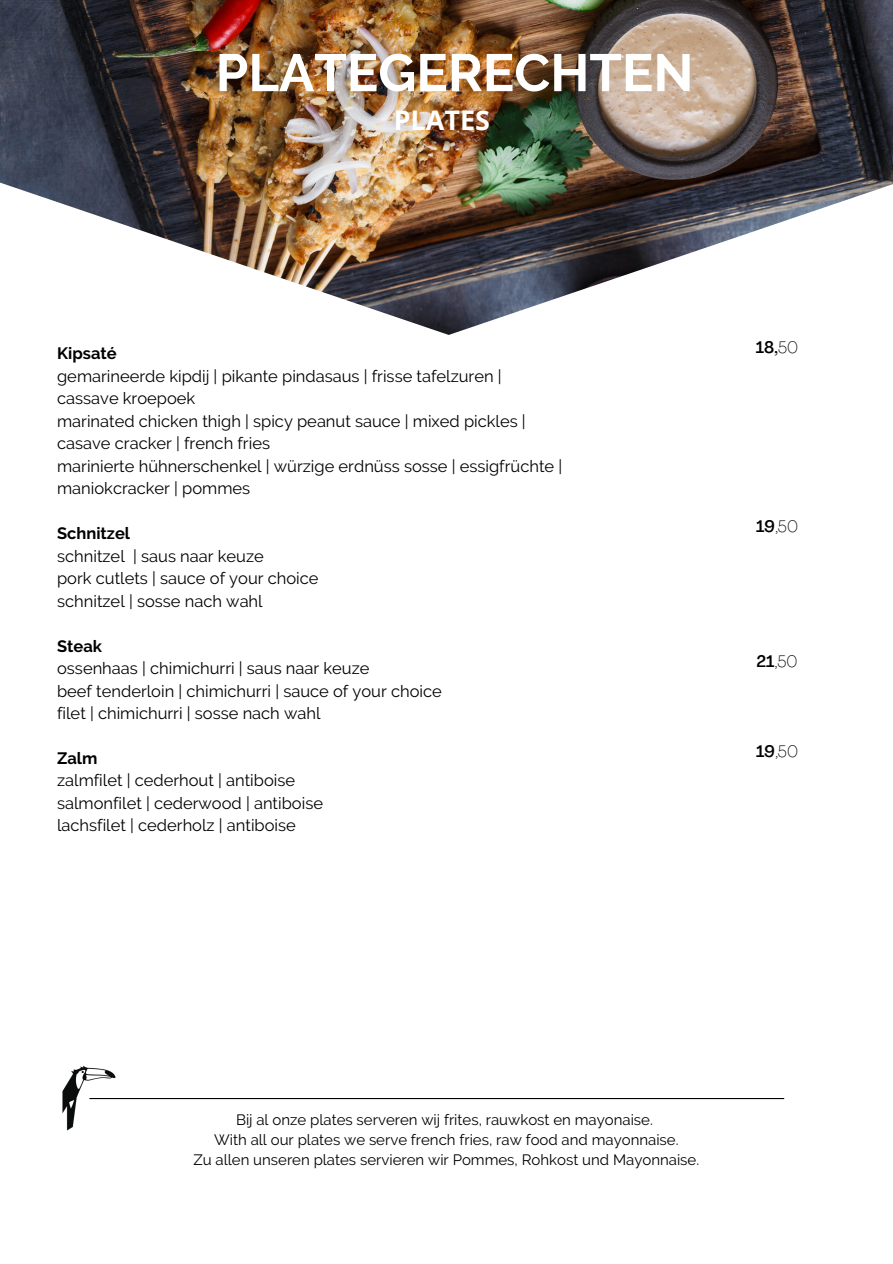
<style>
.page{position:relative;width:893px;height:1264px;background:#fff}
.page>*{position:absolute;margin:0;border:0;box-sizing:border-box;transform-origin:0 0}
.t1{font:700 52.5px "Raleway";color:#fff}
.t2{font:700 27px "Open Sans";color:#fff}
.t3{font:16.5px/22.5px "Raleway";color:#000}
.t4{font:700 16.5px "Raleway";color:#000}
.t5{font:100 16.5px "Agrandir";color:#000}
.t6{font:500 16.5px "Agrandir";color:#000}
.t7{font:15px/20.2px "Raleway";color:#000;text-align:center}
.s1{font-weight:100}
.s2{font-weight:500}
</style>
<div class="page">
<img style="left:0;top:0;width:892px;height:335px">
<hr style="left:90px;top:1097px;width:693px;height:2px;background:#000">
<img style="left:62px;top:1065px;width:74px;height:66px">
<h1 class="t1" style="left:216px;top:42px;width:479px">PLATEGERECHTEN</h1>
<h2 class="t2" style="left:393px;top:102px;width:98px">PLATES</h2>
<p class="t4" style="left:57px;top:343px;width:61px">Kipsaté</p>
<p class="t3" style="left:57px;top:364px;width:506px">gemarineerde kipdij | pikante pindasaus | frisse tafelzuren | cassave kroepoek<br>marinated chicken thigh | spicy peanut sauce | mixed pickles | casave cracker | french fries<br>marinierte hühnerschenkel | würzige erdnüss sosse | essigfrüchte | maniokcracker | pommes</p>
<p class="t4" style="left:57px;top:523px;width:75px">Schnitzel</p>
<p class="t3" style="left:57px;top:544px;width:263px">schnitzel | saus naar keuze<br>pork cutlets | sauce of your choice schnitzel | sosse nach wahl</p>
<p class="t4" style="left:57px;top:636px;width:46px">Steak</p>
<p class="t3" style="left:57px;top:657px;width:386px">ossenhaas | chimichurri | saus naar keuze<br>beef tenderloin | chimichurri | sauce of your choice filet | chimichurri | sosse nach wahl</p>
<p class="t4" style="left:57px;top:748px;width:42px">Zalm</p>
<p class="t3" style="left:57px;top:769px;width:267px">zalmfilet | cederhout | antiboise salmonfilet | cederwood | antiboise lachsfilet | cederholz | antiboise</p>
<p class="t6" style="left:755px;top:340px;width:44px">18,<span class="s1">50</span></p>
<p class="t5" style="left:756px;top:520px;width:43px"><span class="s2">19</span>,50</p>
<p class="t5" style="left:756px;top:655px;width:42px"><span class="s2">21</span>,50</p>
<p class="t5" style="left:756px;top:745px;width:43px"><span class="s2">19</span>,50</p>
<p class="t7" style="left:193px;top:1109px;width:507px">Bij al onze plates serveren wij frites, rauwkost en mayonaise.<br>With all our plates we serve french fries, raw food and mayonnaise.<br>Zu allen unseren plates servieren wir Pommes, Rohkost und Mayonnaise.</p>
</div>
